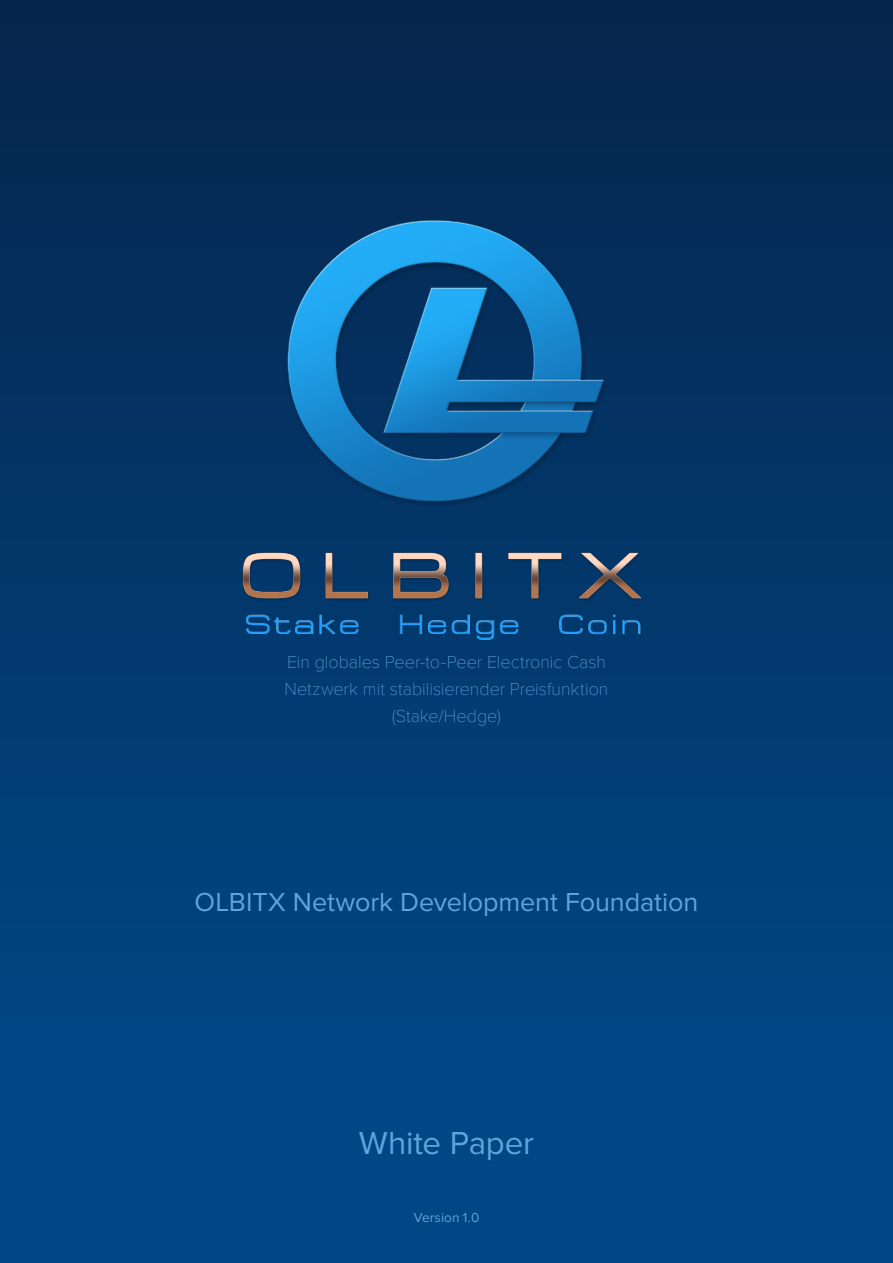
<style>
.page{position:relative;width:893px;height:1263px;background:#fff}
.page>*{position:absolute;margin:0;border:0;box-sizing:border-box;transform-origin:0 0}
.Heading_30{font:33px "Proxima Nova";letter-spacing:-.01em;color:#5fa4da}
.Subheader_9_Shifted{font:27px "Proxima Nova";letter-spacing:-.005em;color:#5fa4da}
.Subheader_9_Shifted-2{font:100 18px/27px "Proxima Nova T";color:#5fa4da;text-align:center}
.Subheader_9_Shifted-3{font:13.5px "Proxima Nova";letter-spacing:.01em;color:#5fa4da}
</style>
<div class="page">
<div style="left:0;top:0;width:893px;height:1263px;background:linear-gradient(to bottom,#06264d,#004c8d)"></div>
<img style="left:51px;top:103px;width:788px;height:599px">
<p class="Subheader_9_Shifted-2" style="left:285px;top:649px;width:325px">Ein globales Peer-to-Peer Electronic Cash<br>Netzwerk mit stabilisierender Preisfunktion (Stake/Hedge)</p>
<p class="Subheader_9_Shifted" style="left:195px;top:887px;width:505px">OLBITX Network Development Foundation</p>
<p class="Heading_30" style="left:359px;top:1124px;width:177px">White Paper</p>
<p class="Subheader_9_Shifted-3" style="left:414px;top:1210px;width:67px">Version 1.0</p>
</div>
